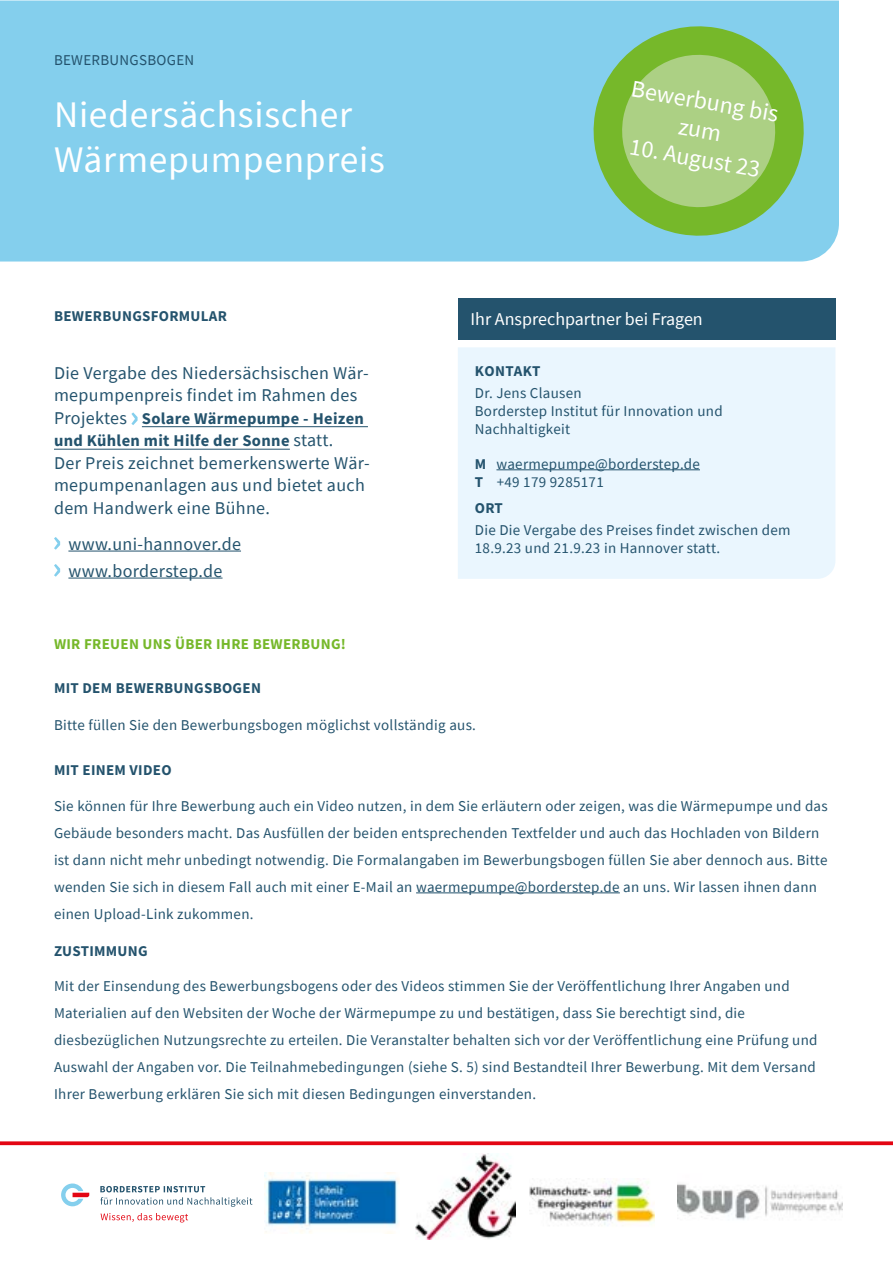
<style>
.page{position:relative;width:893px;height:1263px;background:#fff}
.page>*{position:absolute;margin:0;border:0;box-sizing:border-box;transform-origin:0 0}
.t1{font:37.5px/45px "Source Sans Pro";letter-spacing:.02em;color:#fff}
.t2{font:24px/28.8px "Source Sans Pro";color:#fff;text-align:center}
.t3{font:18px/22.5px "Source Sans Pro";letter-spacing:.02em;color:#24536d}
.t4{font:18px "Source Sans Pro";color:#fff}
.t5{font:700 16.5px/22.5px "Source Sans Pro";letter-spacing:.02em;color:#24536d}
.t6{font:15px/27px "Source Sans Pro";letter-spacing:.02em;color:#24536d}
.t7{font:700 15px "Source Sans Pro";letter-spacing:.02em;color:#24536d}
.t8{font:700 15px "Source Sans Pro";letter-spacing:.02em;color:#76b82a}
.s1{font-weight:400;font-size:18px}
.s2{font-weight:700}
</style>
<div class="page">
<svg style="left:101px;top:1213px;width:87px;height:9px"></svg>
<svg style="left:100px;top:1186px;width:152px;height:21px"></svg>
<svg style="left:61px;top:1183px;width:28px;height:23px"></svg>
<svg style="left:0;top:1141px;width:893px;height:4px;background:#e51e2a"></svg>
<img style="left:530px;top:1178px;width:125px;height:47px">
<img style="left:416px;top:1154px;width:100px;height:85px">
<img style="left:264px;top:1172px;width:136px;height:61px">
<img style="left:678px;top:1184px;width:165px;height:36px">
<div style="left:0;top:1px;width:839px;height:260px;background:#84cfed"></div>
<hr style="left:142px;top:426px;width:226px;height:1px;background:#24536d">
<hr style="left:54px;top:449px;width:236px;height:1px;background:#24536d">
<hr style="left:68px;top:551px;width:173px;height:1px;background:#24536d">
<hr style="left:68px;top:578px;width:155px;height:1px;background:#24536d">
<svg style="left:131px;top:412px;width:7px;height:13px"></svg>
<svg style="left:54px;top:537px;width:6px;height:13px"></svg>
<svg style="left:54px;top:564px;width:6px;height:13px"></svg>
<hr style="left:416px;top:892px;width:204px;height:1px;background:#24536d">
<svg style="left:568px;top:0;width:262px;height:253px;background:#8bc9a0"></svg>
<div style="left:458px;top:298px;width:377px;height:42px;background:#24536d"></div>
<div style="left:458px;top:347px;width:377px;height:232px;background:#eaf6fe"></div>
<hr style="left:496px;top:469px;width:204px;height:1px;background:#24536d">
<p class="t6" style="left:54px;top:47px;width:142px">BEWERBUNGSBOGEN</p>
<h1 class="t1" style="left:54px;top:91px;width:332px">Niedersächsischer<br>Wärmepumpenpreis</h1>
<p class="t7" style="left:54px;top:305px;width:174px">BEWERBUNGSFORMULAR</p>
<p class="t3" style="left:54px;top:361px;width:316px">Die Vergabe des Niedersächsischen Wär&shy;mepumpenpreis findet im Rahmen des</p>
<p class="t5" style="left:54px;top:407px;width:311px"><span class="s1">Projektes</span> Solare Wärmepumpe - Heizen und Kühlen mit Hilfe der Sonne <span class="s1">statt.</span></p>
<p class="t3" style="left:54px;top:451px;width:317px">Der Preis zeichnet bemerkenswerte Wär&shy;mepumpenanlagen aus und bietet auch dem Handwerk eine Bühne.</p>
<p class="t3" style="left:68px;top:530px;width:174px;line-height:27px">www.uni-hannover.de www.borderstep.de</p>
<h2 class="t2" style="left:634px;top:74px;width:151px;rotate:10deg">Bewerbung bis zum</h2>
<h2 class="t2" style="left:632px;top:132px;width:134px;rotate:10deg">10. August 23</h2>
<p class="t4" style="left:471px;top:307px;width:234px">Ihr Ansprechpartner bei Fragen</p>
<p class="t7" style="left:475px;top:360px;width:67px">KONTAKT</p>
<p class="t6" style="left:475px;top:384px;width:249px;line-height:18px">Dr. Jens Clausen<br>Borderstep Institut für Innovation und<br>Nachhaltigkeit</p>
<p class="t6" style="left:475px;top:455px;width:227px;line-height:18px"><span class="s2">M</span> waermepumpe@borderstep.de<br><span class="s2">T</span> +49 179 9285171</p>
<p class="t7" style="left:475px;top:498px;width:30px">ORT</p>
<p class="t6" style="left:475px;top:521px;width:317px;line-height:18px">Die Die Vergabe des Preises findet zwischen dem<br>18.9.23 und 21.9.23 in Hannover statt.</p>
<p class="t8" style="left:54px;top:634px;width:293px">WIR FREUEN UNS ÜBER IHRE BEWERBUNG!</p>
<p class="t7" style="left:54px;top:678px;width:209px">MIT DEM BEWERBUNGSBOGEN</p>
<p class="t6" style="left:54px;top:711px;width:423px">Bitte füllen Sie den Bewerbungsbogen möglichst vollständig aus.</p>
<p class="t7" style="left:54px;top:760px;width:119px">MIT EINEM VIDEO</p>
<p class="t6" style="left:54px;top:792px;width:775px">Sie können für Ihre Bewerbung auch ein Video nutzen, in dem Sie erläutern oder zeigen, was die Wärmepumpe und das Gebäude besonders macht. Das Ausfüllen der beiden entsprechenden Textfelder und auch das Hochladen von Bildern ist dann nicht mehr unbedingt notwendig. Die Formalangaben im Bewerbungsbogen füllen Sie aber dennoch aus. Bitte wenden Sie sich in diesem Fall auch mit einer E-Mail an waermepumpe@borderstep.de an uns. Wir lassen ihnen dann einen Upload-Link zukommen.</p>
<p class="t7" style="left:54px;top:941px;width:95px">ZUSTIMMUNG</p>
<p class="t6" style="left:54px;top:972px;width:765px">Mit der Einsendung des Bewerbungsbogens oder des Videos stimmen Sie der Veröffentlichung Ihrer Angaben und Materialien auf den Websiten der Woche der Wärmepumpe zu und bestätigen, dass Sie berechtigt sind, die diesbezüglichen Nutzungsrechte zu erteilen. Die Veranstalter behalten sich vor der Veröffentlichung eine Prüfung und Auswahl der Angaben vor. Die Teilnahmebedingungen (siehe S. 5) sind Bestandteil Ihrer Bewerbung. Mit dem Versand Ihrer Bewerbung erklären Sie sich mit diesen Bedingungen einverstanden.</p>
</div>
